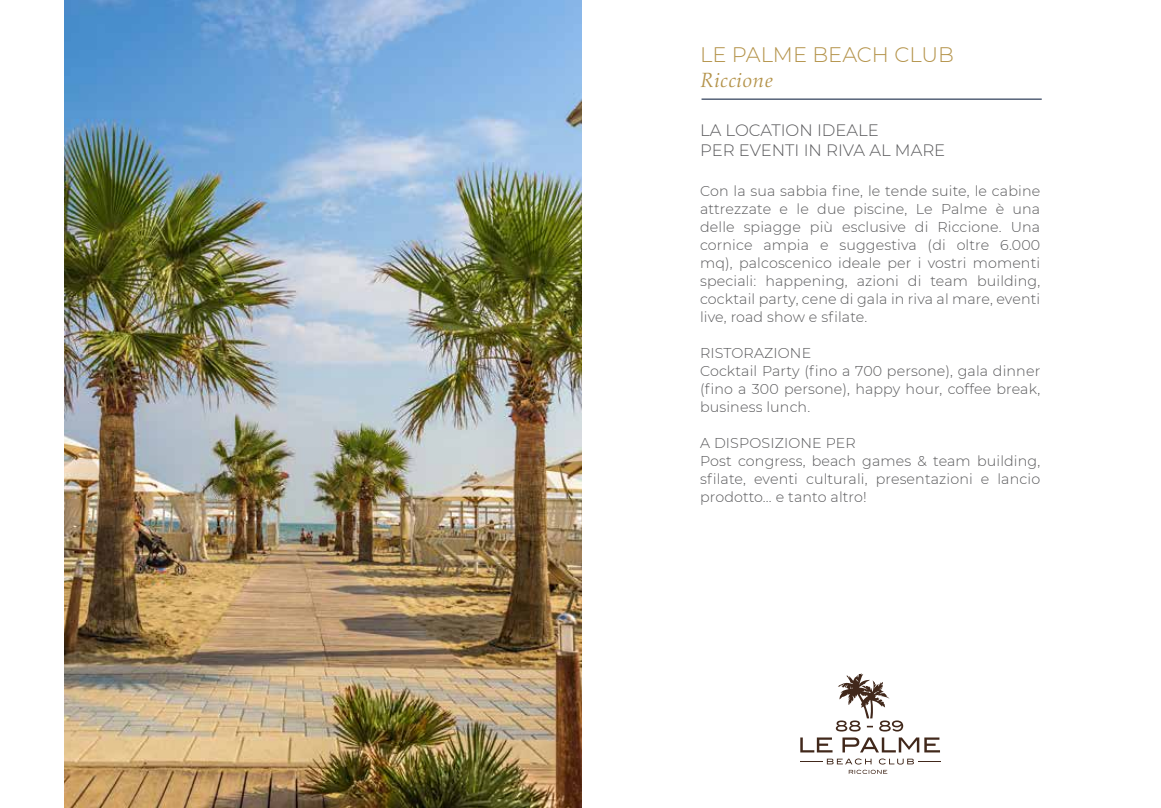
<style>
.page{position:relative;width:1161px;height:808px;background:#fff}
.page>*{position:absolute;margin:0;border:0;box-sizing:border-box;transform-origin:0 0}
.t1{font:300 21px "Montserrat";color:#b4934a}
.t2{font:italic 21px "Aldus";color:#b4934a}
.t3{font:300 16.5px/19.8px "Montserrat";color:#58585a}
.t4{font:300 14.25px/18px "Montserrat";letter-spacing:.01em;color:#58585a}
</style>
<div class="page">
<img style="left:65px;top:0;width:517px;height:808px">
<hr style="left:701px;top:99px;width:341px;height:1px;background:#001335">
<svg style="left:836px;top:673px;width:67px;height:58px"></svg>
<svg style="left:842px;top:737px;width:98px;height:15px"></svg>
<svg style="left:800px;top:737px;width:32px;height:15px"></svg>
<svg style="left:800px;top:758px;width:140px;height:6px"></svg>
<svg style="left:849px;top:770px;width:38px;height:4px"></svg>
<h1 class="t1" style="left:700px;top:40px;width:255px">LE PALME BEACH CLUB</h1>
<h1 class="t2" style="left:700px;top:68px;width:75px">Riccione</h1>
<p class="t3" style="left:700px;top:120px;width:247px">LA LOCATION IDEALE<br>PER EVENTI IN RIVA AL MARE</p>
<p class="t4" style="left:700px;top:181px;width:342px;text-align:justify">Con la sua sabbia fine, le tende suite, le cabine attrezzate e le due piscine, Le Palme è una delle spiagge più esclusive di Riccione. Una cornice ampia e suggestiva (di oltre 6.000 mq), palcoscenico ideale per i vostri momenti speciali: happening, azioni di team building, cocktail party, cene di gala in riva al mare, eventi live, road show e sfilate.</p>
<p class="t4" style="left:700px;top:343px;width:342px">RISTORAZIONE<br>Cocktail Party (fino a 700 persone), gala dinner (fino a 300 persone), happy hour, coffee break, business lunch.</p>
<p class="t4" style="left:700px;top:433px;width:342px">A DISPOSIZIONE PER<br>Post congress, beach games &amp; team building, sfilate, eventi culturali, presentazioni e lancio prodotto... e tanto altro!</p>
</div>
